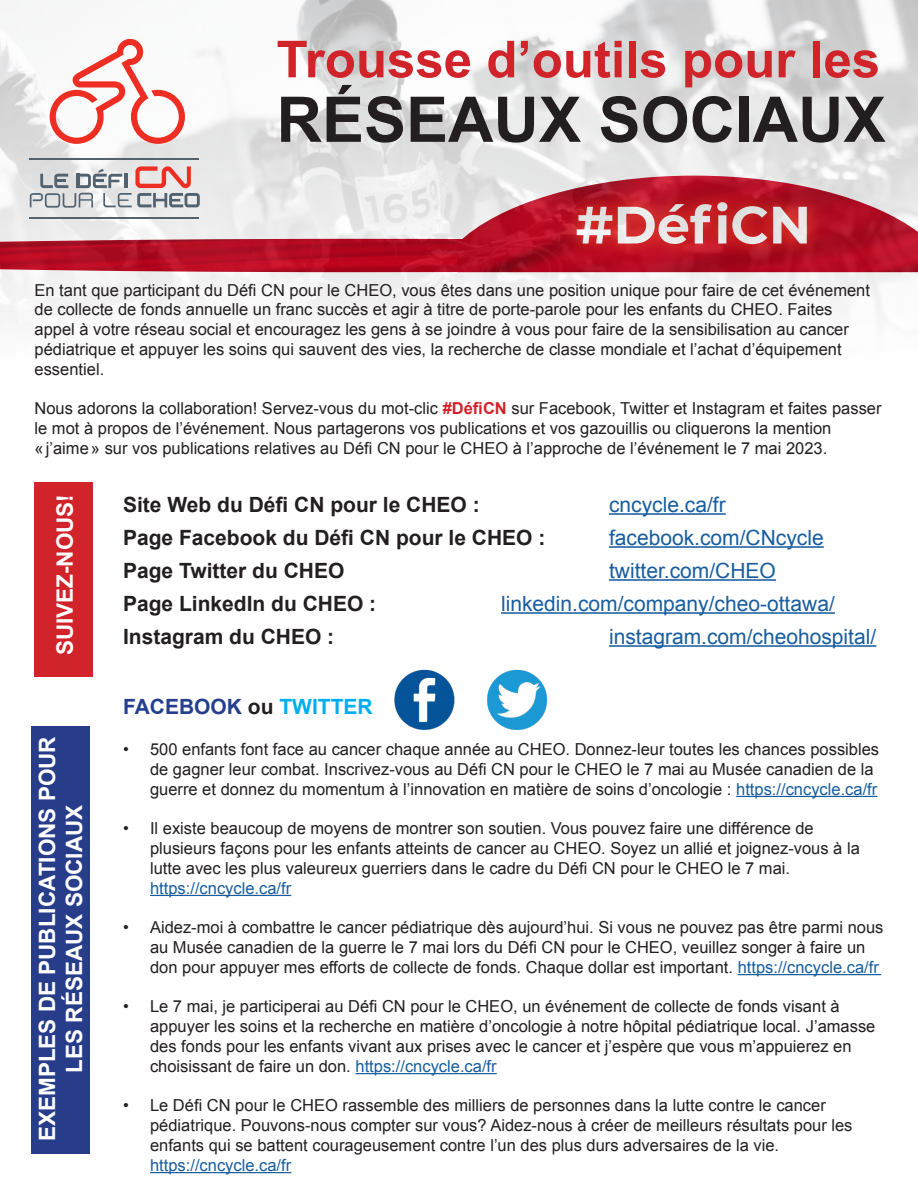
<style>
.page{position:relative;width:918px;height:1188px;background:#fff}
.page>*{position:absolute;margin:0;border:0;box-sizing:border-box;transform-origin:0 0}
.t1{font:700 63px "Arial";color:#231f20}
.t2{font:700 52.5px "Montserrat";color:#fff}
.t3{font:700 51px "Arial";color:#d1232a}
.t4{font:700 22.5px/27px "Arial";color:#fff;text-align:center}
.t5{font:700 21px "Arial";color:#231f20}
.t6{font:21px "Arial";color:#175d9e}
.t7{font:700 21px "Arial";color:#253f8e}
.t8{font:16.5px/19.8px "Arial";color:#231f20}
.s1{font-weight:700;color:#d1232a}
.s2{color:#231f20}
.s3{color:#00aeef}
.s4{color:#175d9e}
</style>
<div class="page">
<img style="left:0;top:0;width:918px;height:321px">
<svg style="left:50px;top:39px;width:135px;height:105px"></svg>
<hr style="left:30px;top:217px;width:169px;height:1px;background:#52626f">
<hr style="left:30px;top:158px;width:169px;height:2px;background:#52626f">
<svg style="left:30px;top:164px;width:170px;height:44px;background:#cabfc1"></svg>
<div style="left:35px;top:483px;width:58px;height:194px;background:#d1232a"></div>
<hr style="left:609px;top:513px;width:117px;height:2px;background:#175d9e">
<hr style="left:609px;top:546px;width:215px;height:2px;background:#175d9e">
<hr style="left:609px;top:579px;width:167px;height:2px;background:#175d9e">
<hr style="left:501px;top:612px;width:334px;height:2px;background:#175d9e">
<hr style="left:609px;top:645px;width:267px;height:2px;background:#175d9e">
<img style="left:394px;top:669px;width:61px;height:61px">
<img style="left:487px;top:669px;width:61px;height:61px">
<hr style="left:736px;top:796px;width:141px;height:1px;background:#175d9e">
<hr style="left:150px;top:895px;width:141px;height:1px;background:#175d9e">
<hr style="left:738px;top:974px;width:143px;height:1px;background:#175d9e">
<hr style="left:356px;top:1073px;width:141px;height:1px;background:#175d9e">
<hr style="left:150px;top:1172px;width:141px;height:1px;background:#175d9e">
<div style="left:31px;top:726px;width:59px;height:428px;background:#273d8a"></div>
<p class="t3" style="left:277px;top:26px;width:605px">Trousse d’outils pour les</p>
<p class="t1" style="left:277px;top:78px;width:611px">RÉSEAUX SOCIAUX</p>
<p class="t2" style="left:576px;top:187px;width:237px">#DéfiCN</p>
<p class="t8" style="left:35px;top:280px;width:837px">En tant que participant du Défi CN pour le CHEO, vous êtes dans une position unique pour faire de cet événement de collecte de fonds annuelle un franc succès et agir à titre de porte-parole pour les enfants du CHEO. Faites appel à votre réseau social et encouragez les gens à se joindre à vous pour faire de la sensibilisation au cancer pédiatrique et appuyer les soins qui sauvent des vies, la recherche de classe mondiale et l’achat d’équipement essentiel.</p>
<p class="t8" style="left:35px;top:399px;width:849px">Nous adorons la collaboration! Servez-vous du mot-clic <span class="s1">#DéfiCN</span> sur Facebook, Twitter et Instagram et faites passer le mot à propos de l’événement. Nous partagerons vos publications et vos gazouillis ou cliquerons la mention «j’aime» sur vos publications relatives au Défi CN pour le CHEO à l’approche de l’événement le 7 mai 2023.</p>
<p class="t5" style="left:123px;top:491px;width:358px">Site Web du Défi CN pour le CHEO :</p>
<p class="t6" style="left:609px;top:491px;width:118px">cncycle.ca/fr</p>
<p class="t5" style="left:123px;top:524px;width:424px">Page Facebook du Défi CN pour le CHEO :</p>
<p class="t6" style="left:609px;top:524px;width:216px">facebook.com/CNcycle</p>
<p class="t5" style="left:123px;top:557px;width:223px">Page Twitter du CHEO</p>
<p class="t6" style="left:609px;top:557px;width:168px">twitter.com/CHEO</p>
<p class="t5" style="left:123px;top:590px;width:255px">Page LinkedIn du CHEO :</p>
<p class="t6" style="left:501px;top:590px;width:335px">linkedin.com/company/cheo-ottawa/</p>
<p class="t5" style="left:123px;top:623px;width:213px">Instagram du CHEO :</p>
<p class="t6" style="left:609px;top:623px;width:269px">instagram.com/cheohospital/</p>
<p class="t4" style="left:52px;top:655px;width:163px;rotate:-90deg">SUIVEZ-NOUS!</p>
<p class="t4" style="left:34px;top:1141px;width:406px;rotate:-90deg">EXEMPLES DE PUBLICATIONS POUR<br>LES RÉSEAUX SOCIAUX</p>
<p class="t7" style="left:123px;top:692px;width:251px">FACEBOOK <span class="s2">ou</span> <span class="s3">TWITTER</span></p>
<p class="t8" style="left:150px;top:740px;width:731px;text-indent:-27px">• 500 enfants font face au cancer chaque année au CHEO. Donnez-leur toutes les chances possibles de gagner leur combat. Inscrivez-vous au Défi CN pour le CHEO le 7 mai au Musée canadien de la guerre et donnez du momentum à l’innovation en matière de soins d’oncologie : <span class="s4">https://cncycle.ca/fr</span></p>
<p class="t8" style="left:150px;top:819px;width:711px;text-indent:-27px">• Il existe beaucoup de moyens de montrer son soutien. Vous pouvez faire une différence de plusieurs façons pour les enfants atteints de cancer au CHEO. Soyez un allié et joignez-vous à la lutte avec les plus valeureux guerriers dans le cadre du Défi CN pour le CHEO le 7 mai. <span class="s4">https://cncycle.ca/fr</span></p>
<p class="t8" style="left:150px;top:918px;width:735px;text-indent:-27px">• Aidez-moi à combattre le cancer pédiatrique dès aujourd’hui. Si vous ne pouvez pas être parmi nous au Musée canadien de la guerre le 7 mai lors du Défi CN pour le CHEO, veuillez songer à faire un don pour appuyer mes efforts de collecte de fonds. Chaque dollar est important. <span class="s4">https://cncycle.ca/fr</span></p>
<p class="t8" style="left:150px;top:997px;width:727px;text-indent:-27px">• Le 7 mai, je participerai au Défi CN pour le CHEO, un événement de collecte de fonds visant à appuyer les soins et la recherche en matière d’oncologie à notre hôpital pédiatrique local. J’amasse des fonds pour les enfants vivant aux prises avec le cancer et j’espère que vous m’appuierez en choisissant de faire un don. <span class="s4">https://cncycle.ca/fr</span></p>
<p class="t8" style="left:150px;top:1096px;width:704px;text-indent:-27px">• Le Défi CN pour le CHEO rassemble des milliers de personnes dans la lutte contre le cancer pédiatrique. Pouvons-nous compter sur vous? Aidez-nous à créer de meilleurs résultats pour les enfants qui se battent courageusement contre l’un des plus durs adversaires de la vie. <span class="s4">https://cncycle.ca/fr</span></p>
</div>
